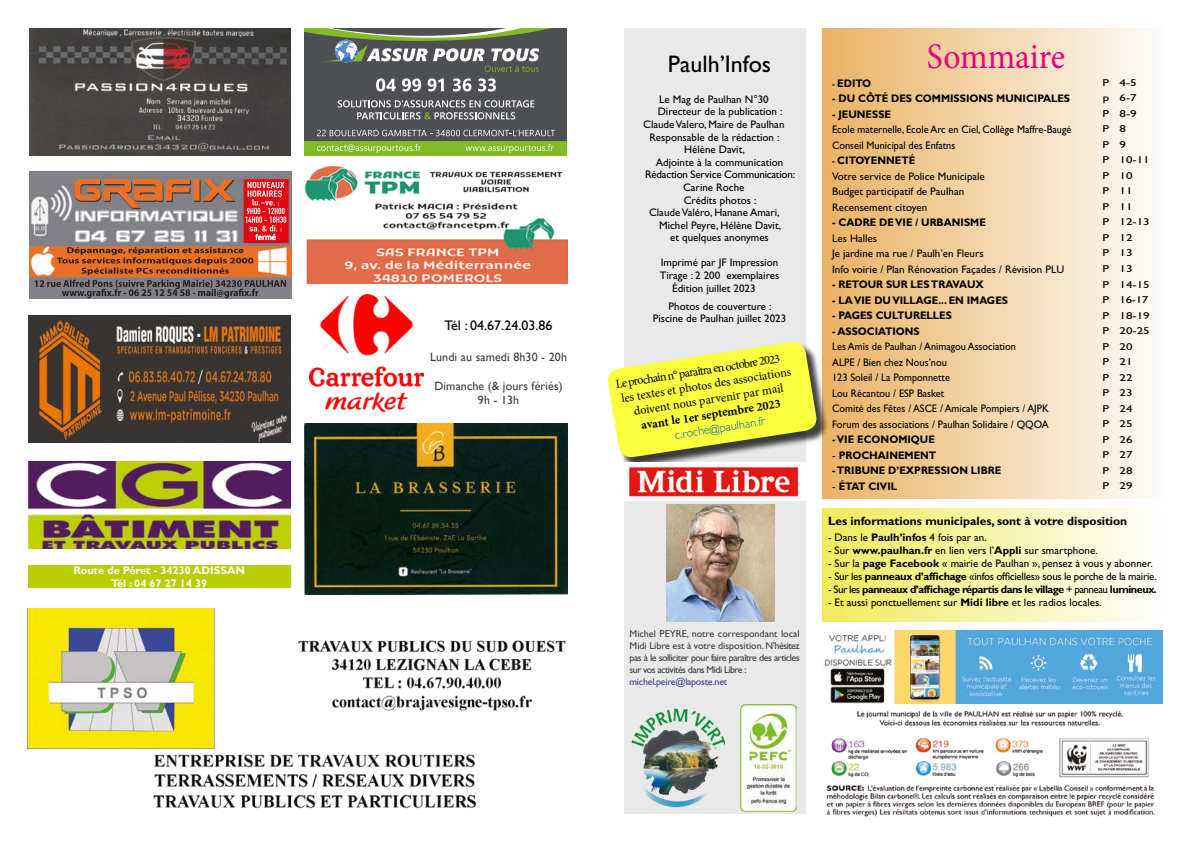
<style>
.page{position:relative;width:1191px;height:842px;background:#fff}
.page>*{position:absolute;margin:0;border:0;box-sizing:border-box;transform-origin:0 0}
.t1{font:36px "Minion Pro";letter-spacing:-.005em;color:#e6007d;scale:.94 1}
.t2{font:24px "Gill Sans Std";color:#000}
.t3{font:14px "Gill Sans Std";color:#000}
.t4{font:12.2px "Minion Pro";color:#000}
.t5{font:700 12.2px "Minion Pro";color:#000}
.t6{font:300 12.2px "Gill Sans Std";color:#006aab}
.t7{font:12px/14.4px "Gill Sans";letter-spacing:.01em;color:#3c3c3b;text-align:center}
.t8{font:700 12px "Gill Sans Std";color:#000}
.t9{font:11px/12.6px "Gill Sans Std";color:#000;text-align:center}
.t10{font:11px "Gill Sans Std";color:#000;scale:.94 1}
.t11{font:700 11px "Gill Sans Std";color:#000;scale:.94 1}
.t12{font:11px "Gill Sans Std";letter-spacing:-.025em;color:#000}
.t13{font:700 11px "Gill Sans Std";letter-spacing:-.045em;color:#000}
.t14{font:700 11px/13.2px "Gill Sans Std";color:#fff;text-align:center}
.t15{font:11px "Gill Sans Std";letter-spacing:-.02em;color:#000}
.t16{font:10px/12px "Gill Sans Std";letter-spacing:-.05em;color:#3c3c3b;text-align:justify}
.t17{font:10px "Gill Sans Std";color:#000;scale:1.3 1}
.t18{font:10px "Gill Sans Std";letter-spacing:-.025em;color:#3d428d}
.s1{font-size:9px}
.s2{font-weight:400}
.s3{font-weight:700}
</style>
<div class="page">
<img style="left:29px;top:28px;width:262px;height:128px">
<img style="left:29px;top:171px;width:263px;height:128px">
<img style="left:28px;top:315px;width:263px;height:128px">
<img style="left:28px;top:461px;width:262px;height:88px">
<img style="left:28px;top:608px;width:538px;height:201px">
<img style="left:305px;top:423px;width:262px;height:171px">
<img style="left:305px;top:166px;width:262px;height:117px">
<div style="left:305px;top:28px;width:262px;height:128px;background:#4d4f53"></div>
<div style="left:305px;top:142px;width:262px;height:14px;background:#83bb26"></div>
<svg style="left:305px;top:28px;width:247px;height:44px"></svg>
<svg style="left:338px;top:100px;width:196px;height:19px"></svg>
<svg style="left:376px;top:78px;width:20px;height:13px"></svg>
<svg style="left:402px;top:78px;width:19px;height:13px"></svg>
<svg style="left:427px;top:78px;width:17px;height:13px"></svg>
<svg style="left:453px;top:78px;width:18px;height:13px"></svg>
<svg style="left:478px;top:78px;width:18px;height:13px"></svg>
<svg style="left:317px;top:130px;width:238px;height:6px"></svg>
<svg style="left:317px;top:144px;width:104px;height:9px"></svg>
<svg style="left:465px;top:144px;width:88px;height:9px"></svg>
<div style="left:28px;top:565px;width:262px;height:23px;background:#b9ce00"></div>
<img style="left:310px;top:294px;width:114px;height:118px">
<div style="left:624px;top:28px;width:181px;height:786px;background:#e9e9e9"></div>
<div style="left:822px;top:28px;width:340px;height:471px;background:linear-gradient(to right,#e9b264,#fefbf8)"></div>
<img style="left:740px;top:704px;width:56px;height:108px">
<img style="left:631px;top:708px;width:94px;height:100px">
<img style="left:826px;top:785px;width:329px;height:32px">
<img style="left:831px;top:711px;width:318px;height:67px">
<img style="left:824px;top:630px;width:338px;height:74px">
<div style="left:609px;top:344px;width:220px;height:125px;background:#000;opacity:.75"></div>
<svg style="left:607px;top:340px;width:211px;height:119px"></svg>
<div style="left:822px;top:508px;width:340px;height:113px;background:linear-gradient(to right,#f1ea5a,#fefefd)"></div>
<img style="left:666px;top:504px;width:108px;height:117px">
<img style="left:624px;top:462px;width:181px;height:38px">
<p class="t14" style="left:73px;top:564px;width:173px">Route de Péret - 34230 ADISSAN<br>Tél : 04 67 27 14 39</p>
<p class="t3" style="left:444px;top:317px;width:109px">Tél : 04.67.24.03.86</p>
<p class="t7" style="left:430px;top:350px;width:138px">Lundi au samedi 8h30 - 20h</p>
<p class="t7" style="left:434px;top:379px;width:130px">Dimanche (&amp; jours fériés)<br>9h - 13h</p>
<h2 class="t2" style="left:668px;top:50px;width:105px">Paulh’Infos</h2>
<p class="t9" style="left:659px;top:93px;width:111px">Le Mag de Paulhan N°30</p>
<p class="t9" style="left:657px;top:105px;width:126px">Directeur de la publication :</p>
<p class="t9" style="left:643px;top:118px;width:143px">Claude Valero, Maire de Paulhan</p>
<p class="t9" style="left:649px;top:131px;width:132px">Responsable de la rédaction :</p>
<p class="t9" style="left:684px;top:143px;width:62px">Hélène Davit,</p>
<p class="t9" style="left:656px;top:156px;width:129px">Adjointe à la communication</p>
<p class="t15" style="left:645px;top:168px;width:151px">Rédaction Service Communication:</p>
<p class="t9" style="left:683px;top:181px;width:63px">Carine Roche</p>
<p class="t9" style="left:683px;top:194px;width:74px">Crédits photos :</p>
<p class="t9" style="left:649px;top:206px;width:132px">Claude Valéro, Hanane Amari,</p>
<p class="t9" style="left:659px;top:219px;width:123px">Michel Peyre, Hélène Davit,</p>
<p class="t9" style="left:670px;top:231px;width:100px">et quelques anonymes</p>
<p class="t9" style="left:661px;top:256px;width:119px">Imprimé par JF Impression</p>
<p class="t9" style="left:660px;top:269px;width:121px">Tirage : 2 200 exemplaires</p>
<p class="t9" style="left:672px;top:282px;width:85px">Édition juillet 2023</p>
<p class="t9" style="left:653px;top:300px;width:135px">Photos de couverture :<br>Piscine de Paulhan juillet 2023</p>
<p class="t4" style="left:614px;top:376px;width:168px;rotate:-9deg">Le prochain n° paraîtra en octobre 2023</p>
<p class="t4" style="left:620px;top:390px;width:173px;rotate:-9deg">les textes et photos des associations</p>
<p class="t4" style="left:632px;top:403px;width:153px;rotate:-9deg">doivent nous parvenir par mail</p>
<p class="t5" style="left:640px;top:417px;width:143px;rotate:-9deg">avant le 1er septembre 2023</p>
<p class="t6" style="left:674px;top:428px;width:93px;rotate:-9deg">c.roche@paulhan.fr</p>
<p class="t16" style="left:629px;top:628px;width:172px">Michel PEYRE, notre correspondant local Midi Libre est à votre disposition. N’hésitez pas à le solliciter pour faire paraître des articles sur vos activités dans Midi Libre :</p>
<p class="t18" style="left:629px;top:676px;width:99px">michel.peire@laposte.net</p>
<h1 class="t1" style="left:927px;top:32px;width:149px">Sommaire</h1>
<p class="t11" style="left:832px;top:76px;width:43px"><span class="s1">-</span> EDITO</p>
<p class="t17" style="left:1102px;top:77px;width:28px">P 4-5</p>
<p class="t11" style="left:832px;top:92px;width:255px">- DU CÔTÉ DES COMMISSIONS MUNICIPALES</p>
<p class="t17" style="left:1102px;top:92px;width:28px">p 6-7</p>
<p class="t11" style="left:832px;top:107px;width:64px">- JEUNESSE</p>
<p class="t17" style="left:1102px;top:108px;width:28px">P 8-9</p>
<p class="t10" style="left:832px;top:123px;width:256px">Ecole maternelle, Ecole Arc en Ciel, Collège Maffre-Baugé</p>
<p class="t17" style="left:1102px;top:123px;width:20px">P 8</p>
<p class="t10" style="left:832px;top:139px;width:133px">Conseil Municipal des Enfatns</p>
<p class="t17" style="left:1102px;top:139px;width:20px">P 9</p>
<p class="t11" style="left:832px;top:154px;width:90px"><span class="s1">-</span> CITOYENNETÉ</p>
<p class="t17" style="left:1102px;top:154px;width:38px">P 10-11</p>
<p class="t9" style="left:832px;top:170px;width:154px">Votre service de Police Municipale</p>
<p class="t17" style="left:1102px;top:170px;width:25px">P 10</p>
<p class="t9" style="left:832px;top:185px;width:133px">Budget participatif de Paulhan</p>
<p class="t17" style="left:1102px;top:185px;width:25px">P 11</p>
<p class="t9" style="left:832px;top:201px;width:97px">Recensement citoyen</p>
<p class="t17" style="left:1102px;top:201px;width:25px">P 11</p>
<p class="t11" style="left:832px;top:216px;width:165px">- CADRE DE VIE / URBANISME</p>
<p class="t17" style="left:1102px;top:216px;width:38px">P 12-13</p>
<p class="t9" style="left:832px;top:232px;width:46px">Les Halles</p>
<p class="t17" style="left:1102px;top:232px;width:25px">P 12</p>
<p class="t9" style="left:832px;top:247px;width:153px">Je jardine ma rue / Paulh’en Fleurs</p>
<p class="t17" style="left:1102px;top:247px;width:25px">P 13</p>
<p class="t9" style="left:832px;top:263px;width:233px">Info voirie / Plan Rénovation Façades / Révision PLU</p>
<p class="t17" style="left:1102px;top:263px;width:25px">P 13</p>
<p class="t11" style="left:832px;top:278px;width:163px">- RETOUR SUR LES TRAVAUX</p>
<p class="t17" style="left:1102px;top:278px;width:38px">P 14-15</p>
<p class="t11" style="left:832px;top:293px;width:189px">- LA VIE DU VILLAGE... EN IMAGES</p>
<p class="t17" style="left:1102px;top:294px;width:37px">P 16-17</p>
<p class="t11" style="left:832px;top:309px;width:129px">- PAGES CULTURELLES</p>
<p class="t17" style="left:1102px;top:309px;width:38px">P 18-19</p>
<p class="t11" style="left:832px;top:324px;width:95px">- ASSOCIATIONS</p>
<p class="t17" style="left:1102px;top:325px;width:38px">P 20-25</p>
<p class="t10" style="left:832px;top:340px;width:197px">Les Amis de Paulhan / Animagou Association</p>
<p class="t17" style="left:1102px;top:340px;width:25px">P 20</p>
<p class="t10" style="left:832px;top:356px;width:124px">ALPE / Bien chez Nous’nou</p>
<p class="t17" style="left:1102px;top:356px;width:25px">P 21</p>
<p class="t10" style="left:832px;top:371px;width:127px">123 Soleil / La Pomponnette</p>
<p class="t17" style="left:1102px;top:371px;width:25px">P 22</p>
<p class="t10" style="left:832px;top:387px;width:121px">Lou Récantou / ESP Basket</p>
<p class="t17" style="left:1102px;top:387px;width:25px">P 23</p>
<p class="t10" style="left:832px;top:402px;width:232px">Comité des Fêtes / ASCE / Amicale Pompiers / AJPK</p>
<p class="t17" style="left:1102px;top:402px;width:25px">P 24</p>
<p class="t10" style="left:832px;top:418px;width:232px">Forum des associations / Paulhan Solidaire / QQOA</p>
<p class="t17" style="left:1102px;top:418px;width:25px">P 25</p>
<p class="t11" style="left:832px;top:433px;width:111px">- VIE ECONOMIQUE</p>
<p class="t17" style="left:1102px;top:433px;width:25px">P 26</p>
<p class="t11" style="left:832px;top:448px;width:112px"><span class="s2">-</span> PROCHAINEMENT</p>
<p class="t17" style="left:1102px;top:449px;width:25px">P 27</p>
<p class="t11" style="left:832px;top:464px;width:182px">- TRIBUNE D’EXPRESSION LIBRE</p>
<p class="t17" style="left:1102px;top:464px;width:25px">P 28</p>
<p class="t11" style="left:832px;top:479px;width:71px"><span class="s2">-</span> ÉTAT CIVIL</p>
<p class="t17" style="left:1102px;top:480px;width:25px">P 29</p>
<p class="t8" style="left:828px;top:514px;width:301px">Les informations municipales, sont à votre disposition</p>
<p class="t9" style="left:828px;top:531px;width:160px">- Dans le <span class="s3">Paulh’infos</span> 4 fois par an.</p>
<p class="t9" style="left:828px;top:544px;width:271px">- Sur <span class="s3">www.paulhan.fr</span> en lien vers l’<span class="s3">Appli</span> sur smartphone.</p>
<p class="t9" style="left:828px;top:557px;width:326px">- Sur la <span class="s3">page Facebook</span> « mairie de Paulhan », pensez à vous y abonner.</p>
<p class="t12" style="left:828px;top:570px;width:330px">- Sur les <span class="s3">panneaux d’affichage</span> «infos officielles» sous le porche de la mairie.</p>
<p class="t13" style="left:828px;top:582px;width:330px"><span class="s2">- Sur les</span> panneaux d’affichage répartis dans le village <span class="s2">+ panneau</span> lumineux.</p>
<p class="t9" style="left:828px;top:596px;width:275px">- Et aussi ponctuellement sur <span class="s3">Midi libre</span> et les radios locales.</p>
</div>
